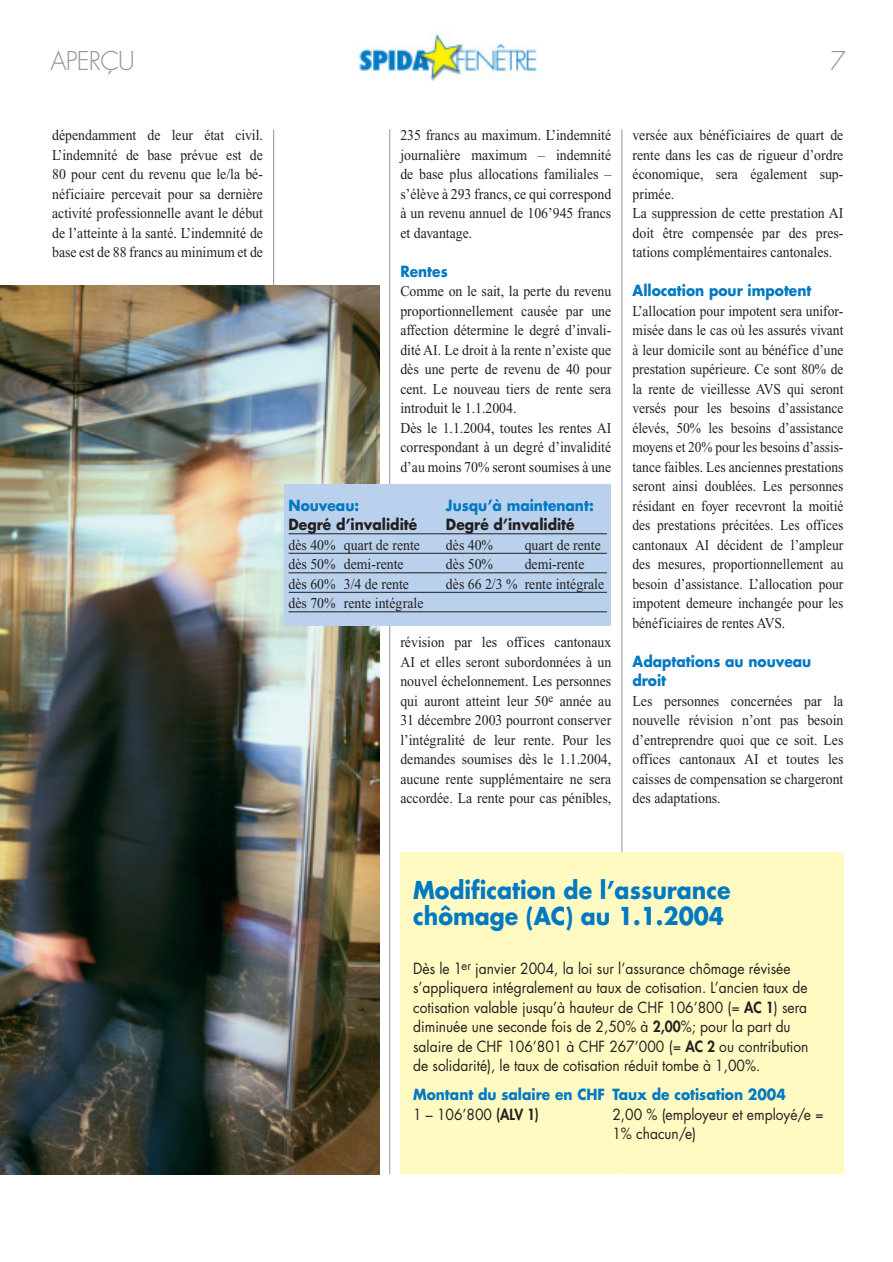
<style>
.page{position:relative;width:893px;height:1262px;background:#fff}
.page>*{position:absolute;margin:0;border:0;box-sizing:border-box;transform-origin:0 0}
.t1{font:300 25.2px "Futura";letter-spacing:-.03em;color:#939497}
.t2{font:700 24px/25.5px "Futura";color:#0079c2;scale:.92 1}
.t3{font:15px/19.5px "Times New Roman";color:#231f1f;text-align:justify;scale:.92 1}
.t4{font:15px/19.5px "Times New Roman";color:#231f1f;text-align:justify;scale:.9 1}
.t5{font:15px/19.5px "Futura";color:#231f1f;scale:.92 1}
.t6{font:700 15px/19.5px "Futura";color:#0079c2;scale:.92 1}
.t7{font:700 15px "Futura";color:#231f1f;scale:.92 1}
.s1{font-weight:800}
.s2{font-weight:400;color:#231f1f}
.s3{font-weight:800;color:#231f1f}
</style>
<div class="page">
<hr style="left:273px;top:129px;width:1px;height:1045px;background:#939497">
<hr style="left:389px;top:129px;width:1px;height:1045px;background:#939497">
<hr style="left:621px;top:129px;width:1px;height:1045px;background:#939497">
<div style="left:400px;top:852px;width:443px;height:322px;background:#fffac2"></div>
<img style="left:0;top:286px;width:379px;height:888px">
<div style="left:284px;top:484px;width:327px;height:141px;background:#bad1ed"></div>
<hr style="left:288px;top:533px;width:319px;height:1px;background:#231f1f">
<hr style="left:288px;top:553px;width:319px;height:1px;background:#231f1f">
<hr style="left:288px;top:572px;width:319px;height:1px;background:#231f1f">
<hr style="left:288px;top:592px;width:319px;height:1px;background:#231f1f">
<hr style="left:288px;top:611px;width:319px;height:1px;background:#231f1f">
<img style="left:358px;top:32px;width:179px;height:50px">
<h1 class="t1" style="left:50px;top:49px;width:86px">APERÇU</h1>
<h1 class="t1" style="left:830px;top:49px;width:17px">7</h1>
<p class="t3" style="left:52px;top:127px;width:231px">dépendamment de leur état civil.<br>L’indemnité de base prévue est de 80 pour cent du revenu que le/la bé&shy;néficiaire percevait pour sa dernière activité professionnelle avant le début de l’atteinte à la santé. L’indemnité de base est de 88 francs au minimum et de</p>
<p class="t3" style="left:400px;top:127px;width:231px">235 francs au maximum. L’indemnité journalière maximum – indemnité de base plus allocations familiales – s’élève à 293 francs, ce qui correspond à un revenu annuel de 106’945 francs et davantage.</p>
<p class="t6" style="left:400px;top:262px;width:53px">Rentes</p>
<p class="t3" style="left:400px;top:283px;width:231px;text-align:left">Comme on le sait, la perte du revenu proportionnellement causée par une affection détermine le degré d’invali&shy;dité AI. Le droit à la rente n’existe que dès une perte de revenu de 40 pour cent. Le nouveau tiers de rente sera introduit le 1.1.2004.<br>Dès le 1.1.2004, toutes les rentes AI correspondant à un degré d’invalidité d’au moins 70% seront soumises à une</p>
<p class="t6" style="left:288px;top:496px;width:78px">Nouveau:</p>
<p class="t6" style="left:446px;top:496px;width:162px">Jusqu’à maintenant:</p>
<p class="t7" style="left:288px;top:518px;width:141px">Degré d’invalidité</p>
<p class="t7" style="left:446px;top:518px;width:141px">Degré d’invalidité</p>
<p class="t3" style="left:288px;top:536px;width:144px">dès 40% quart de rente</p>
<p class="t3" style="left:446px;top:536px;width:53px">dès 40%</p>
<p class="t3" style="left:524px;top:536px;width:84px">quart de rente</p>
<p class="t3" style="left:288px;top:556px;width:127px">dès 50% demi-rente</p>
<p class="t3" style="left:446px;top:556px;width:53px">dès 50%</p>
<p class="t3" style="left:524px;top:556px;width:66px">demi-rente</p>
<p class="t3" style="left:288px;top:575px;width:132px">dès 60% 3/4 de rente</p>
<p class="t3" style="left:446px;top:575px;width:173px">dès 66 2/3 % rente intégrale</p>
<p class="t3" style="left:288px;top:595px;width:148px">dès 70% rente intégrale</p>
<p class="t3" style="left:400px;top:634px;width:231px">révision par les offices cantonaux AI et elles seront subordonnées à un nouvel échelonnement. Les personnes qui auront atteint leur 50<sup>e</sup> année au 31 décembre 2003 pourront conserver l’intégralité de leur rente. Pour les demandes soumises dès le 1.1.2004, aucune rente supplémentaire ne sera accordée. La rente pour cas pénibles,</p>
<p class="t3" style="left:632px;top:127px;width:231px;text-align:left">versée aux bénéficiaires de quart de rente dans les cas de rigueur d’ordre économique, sera également sup&shy;primée.<br>La suppression de cette prestation AI doit être compensée par des pres&shy;tations complémentaires cantonales.</p>
<p class="t6" style="left:632px;top:282px;width:196px">Allocation pour impotent</p>
<p class="t4" style="left:632px;top:302px;width:236px">L’allocation pour impotent sera unifor&shy;misée dans le cas où les assurés vivant à leur domicile sont au bénéfice d’une prestation supérieure. Ce sont 80% de la rente de vieillesse AVS qui seront versés pour les besoins d’assistance élevés, 50% les besoins d’assistance moyens et 20% pour les besoins d’assis&shy;tance faibles. Les anciennes prestations seront ainsi doublées. Les personnes résidant en foyer recevront la moitié des prestations précitées. Les offices cantonaux AI décident de l’ampleur des mesures, proportionnellement au besoin d’assistance. L’allocation pour impotent demeure inchangée pour les bénéficiaires de rentes AVS.</p>
<p class="t6" style="left:632px;top:652px;width:196px">Adaptations au nouveau droit</p>
<p class="t3" style="left:632px;top:692px;width:231px">Les personnes concernées par la nouvelle révision n’ont pas besoin d’entreprendre quoi que ce soit. Les offices cantonaux AI et toutes les caisses de compensation se chargeront des adaptations.</p>
<h2 class="t2" style="left:413px;top:879px;width:346px">Modification de l’assurance chômage (AC) au 1.1.2004</h2>
<p class="t5" style="left:413px;top:959px;width:431px">Dès le 1<sup>er</sup> janvier 2004, la loi sur l’assurance chômage révisée s’appliquera intégralement au taux de cotisation. L’ancien taux de cotisation valable jusqu’à hauteur de CHF 106’800 (= <span class="s1">AC 1</span>) sera diminuée une seconde fois de 2,50% à <span class="s1">2,00</span>%; pour la part du salaire de CHF 106’801 à CHF 267’000 (= <span class="s1">AC 2</span> ou contribution de solidarité), le taux de cotisation réduit tombe à 1,00%.</p>
<p class="t6" style="left:413px;top:1086px;width:406px">Montant du salaire en CHF Taux de cotisation 2004<br><span class="s2">1 – 106’800</span> <span class="s3">(ALV 1)</span></p>
<p class="t5" style="left:612px;top:1105px;width:231px">2,00 % (employeur et employé/e =<br>1% chacun/e)</p>
</div>
